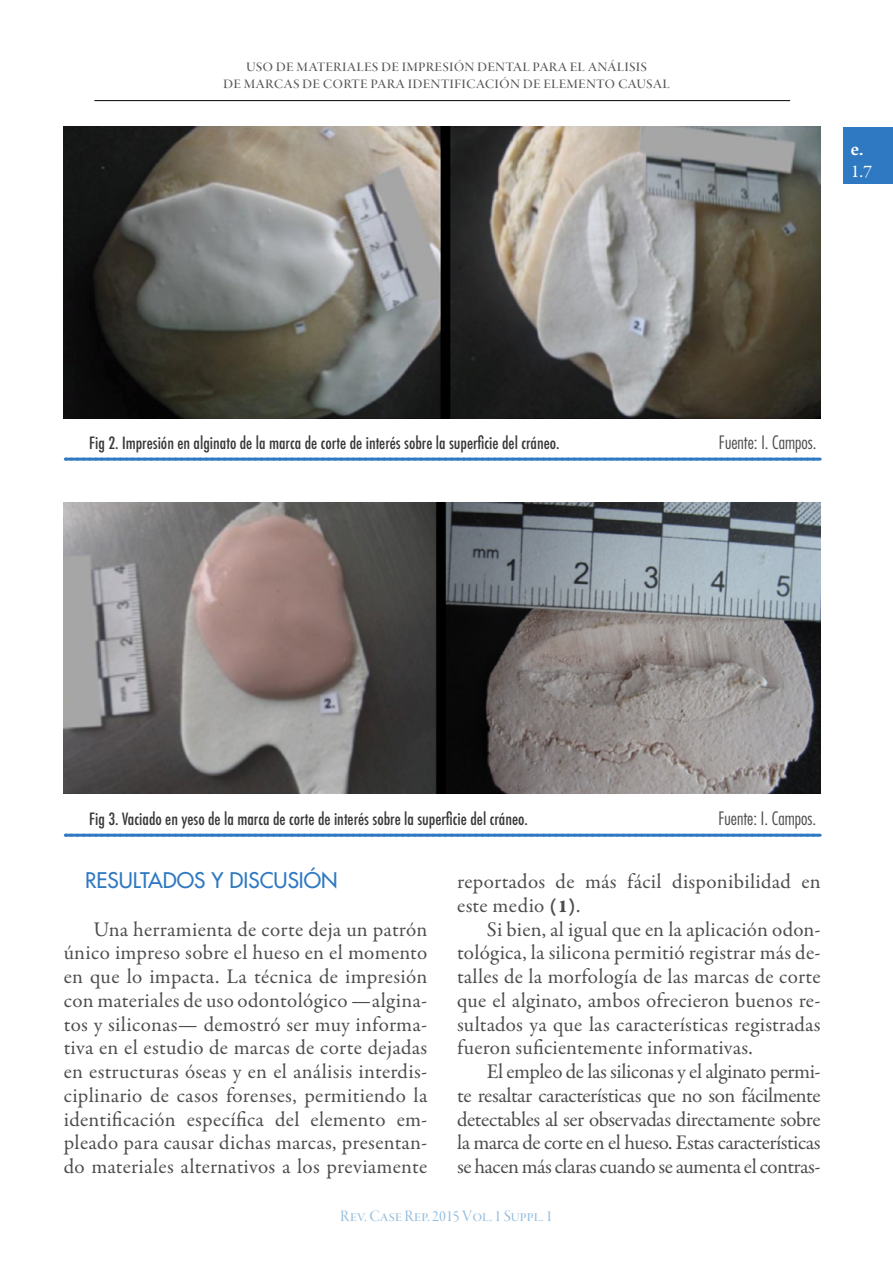
<style>
.page{position:relative;width:893px;height:1263px;background:#fff}
.page>*{position:absolute;margin:0;border:0;box-sizing:border-box;transform-origin:0 0}
.t1{font:21px/23.7px "Garamond Premr Pro";letter-spacing:.005em;color:#4d4d4d;text-align:justify}
.t2{font:500 21px "Futura Std";color:#2f79c2}
.t3{font:18px/16.5px "Garamond Premr Pro Disp";letter-spacing:.005em;color:#575756;text-align:center}
.t4{font:300 condensed 18px "Futura Std";color:#4d4d4d}
.t5{font:18px "Garamond Premr Pro";color:#fff}
.t6{font:700 18px "Ancizar Serif";color:#fff}
.t7{font:500 condensed 16.5px "Futura";color:#393939}
.t8{font:16.5px "Garamond Premr Pro Disp";letter-spacing:.005em;color:#93bcdd}
.s1{font-family:"Garamond Premr Pro Bd Capt";font-size:19.5px}
</style>
<div class="page">
<hr style="left:94px;top:100px;width:696px;height:1px;background:#000">
<div style="left:843px;top:128px;width:50px;height:56px;background:#2f79c2"></div>
<img style="left:64px;top:503px;width:757px;height:291px">
<svg style="left:65px;top:834px;width:755px;height:3px;background:#4083c6"></svg>
<img style="left:64px;top:127px;width:757px;height:291px">
<svg style="left:65px;top:458px;width:755px;height:3px;background:#4587c8"></svg>
<p class="t3" style="left:223px;top:58px;width:448px">uso de materiales de impresión dental para el análisis<br>de marcas de corte para identificación de elemento causal</p>
<p class="t6" style="left:851px;top:139px;width:14px">e.</p>
<p class="t5" style="left:851px;top:160px;width:23px">1.7</p>
<p class="t7" style="left:89px;top:432px;width:472px">Fig 2. Impresión en alginato de la marca de corte de interés sobre la superficie del cráneo.</p>
<p class="t4" style="left:719px;top:431px;width:99px">Fuente: I. Campos.</p>
<p class="t7" style="left:89px;top:808px;width:440px">Fig 3. Vaciado en yeso de la marca de corte de interés sobre la superficie del cráneo.</p>
<p class="t4" style="left:718px;top:807px;width:99px">Fuente: I. Campos.</p>
<p class="t2" style="left:85px;top:867px;width:254px">RESULTADOS Y DISCUSIÓN</p>
<p class="t1" style="left:64px;top:917px;width:365px;text-indent:30px">Una herramienta de corte deja un patrón único impreso sobre el hueso en el momento en que lo impacta. La técnica de impresión con materiales de uso odontológico —algina&shy;tos y siliconas— demostró ser muy informa&shy;tiva en el estudio de marcas de corte dejadas en estructuras óseas y en el análisis interdis&shy;ciplinario de casos forenses, permitiendo la identificación específica del elemento em&shy;pleado para causar dichas marcas, presentan&shy;do materiales alternativos a los previamente</p>
<p class="t1" style="left:457px;top:870px;width:365px">reportados de más fácil disponibilidad en este medio <span class="s1">(1)</span>.</p>
<p class="t1" style="left:457px;top:917px;width:365px;text-indent:30px">Si bien, al igual que en la aplicación odon&shy;tológica, la silicona permitió registrar más de&shy;talles de la morfología de las marcas de corte que el alginato, ambos ofrecieron buenos re&shy;sultados ya que las características registradas fueron suficientemente informativas.</p>
<p class="t1" style="left:457px;top:1060px;width:365px;text-indent:30px">El empleo de las siliconas y el alginato permi&shy;te resaltar características que no son fácilmente detectables al ser observadas directamente sobre la marca de corte en el hueso. Estas características se hacen más claras cuando se aumenta el contras-</p>
<p class="t8" style="left:340px;top:1207px;width:214px">Rev. Case Rep. 2015 Vol. 1 Suppl. 1</p>
</div>
